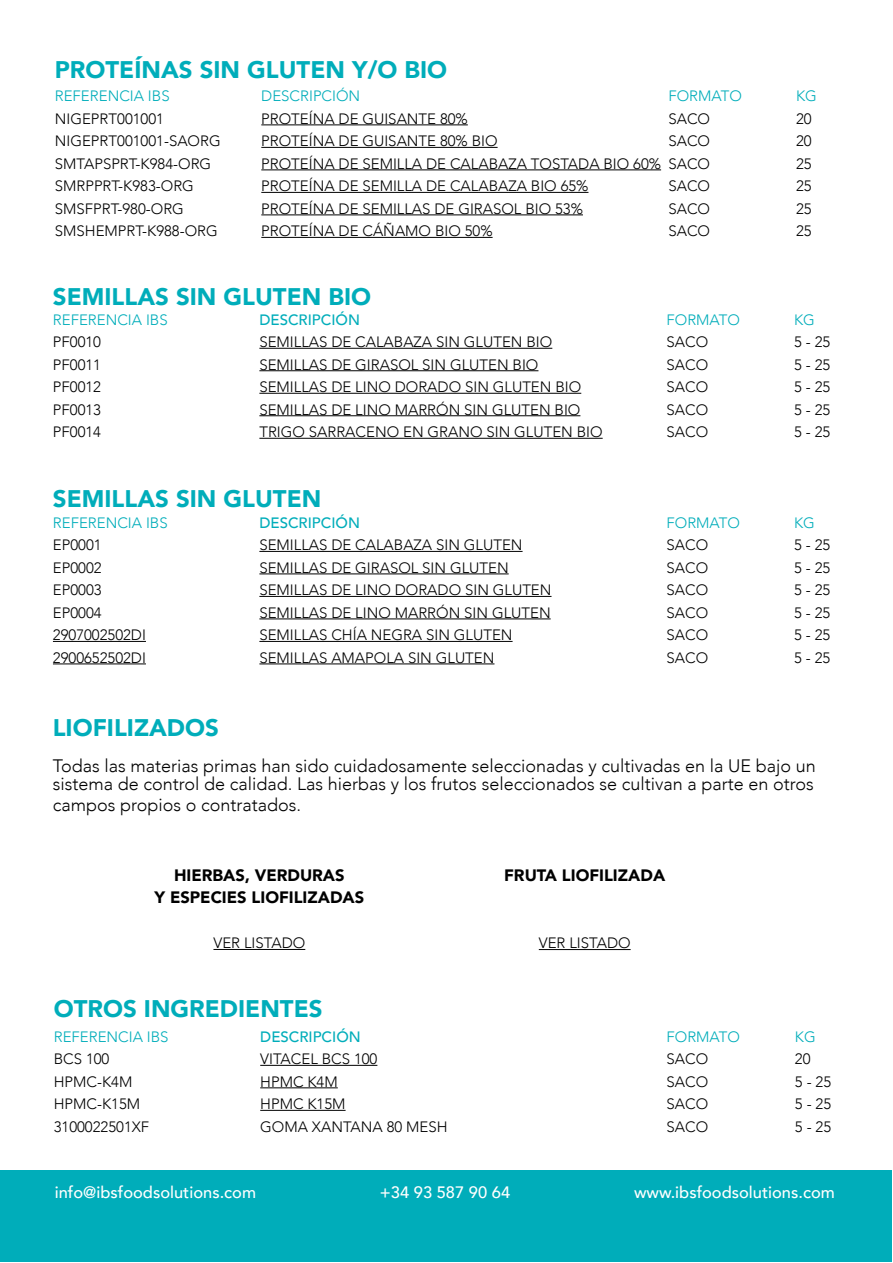
<style>
.page{position:relative;width:893px;height:1263px;background:#fff}
.page>*{position:absolute;margin:0;border:0;box-sizing:border-box;transform-origin:0 0}
.t1{font:900 24px "Avenir";color:#00adba}
.t2{font:300 18px/18px "Avenir";color:#000}
.t3{font:500 16.5px "Avenir";color:#fff}
.t4{font:900 16.5px/22.5px "Avenir";color:#000;text-align:center}
.t5{font:300 15px/22.5px "Avenir";color:#000}
.t6{font:300 15px "Avenir";color:#00adba}
.t7{font:500 15px "Avenir";color:#00adba}
</style>
<div class="page">
<div style="left:0;top:1170px;width:891px;height:92px;background:#00adba"></div>
<hr style="left:259px;top:348px;width:293px;height:1px;background:#000">
<hr style="left:259px;top:370px;width:279px;height:1px;background:#000">
<hr style="left:259px;top:393px;width:322px;height:1px;background:#000">
<hr style="left:259px;top:415px;width:321px;height:1px;background:#000">
<hr style="left:259px;top:438px;width:344px;height:1px;background:#000">
<hr style="left:259px;top:551px;width:264px;height:1px;background:#000">
<hr style="left:259px;top:573px;width:250px;height:1px;background:#000">
<hr style="left:259px;top:596px;width:292px;height:1px;background:#000">
<hr style="left:259px;top:618px;width:292px;height:1px;background:#000">
<hr style="left:259px;top:641px;width:254px;height:1px;background:#000">
<hr style="left:259px;top:663px;width:235px;height:1px;background:#000">
<hr style="left:53px;top:641px;width:93px;height:1px;background:#000">
<hr style="left:53px;top:663px;width:93px;height:1px;background:#000">
<hr style="left:213px;top:949px;width:92px;height:1px;background:#000">
<hr style="left:260px;top:1065px;width:117px;height:1px;background:#000">
<hr style="left:260px;top:1087px;width:78px;height:1px;background:#000">
<hr style="left:260px;top:1110px;width:86px;height:1px;background:#000">
<hr style="left:261px;top:124px;width:207px;height:1px;background:#000">
<hr style="left:261px;top:147px;width:237px;height:1px;background:#000">
<hr style="left:261px;top:169px;width:400px;height:1px;background:#000">
<hr style="left:261px;top:192px;width:327px;height:1px;background:#000">
<hr style="left:261px;top:214px;width:322px;height:1px;background:#000">
<hr style="left:261px;top:237px;width:232px;height:1px;background:#000">
<hr style="left:539px;top:949px;width:92px;height:1px;background:#000">
<h1 class="t1" style="left:55px;top:49px;width:394px">PROTEÍNAS SIN GLUTEN Y/O BIO</h1>
<p class="t6" style="left:261px;top:87px;width:100px">DESCRIPCIÓN</p>
<p class="t5" style="left:261px;top:107px;width:401px">PROTEÍNA DE GUISANTE 80%<br>PROTEÍNA DE GUISANTE 80% BIO<br>PROTEÍNA DE SEMILLA DE CALABAZA TOSTADA BIO 60% PROTEÍNA DE SEMILLA DE CALABAZA BIO 65% PROTEÍNA DE SEMILLAS DE GIRASOL BIO 53%<br>PROTEÍNA DE CÁÑAMO BIO 50%</p>
<p class="t6" style="left:55px;top:87px;width:116px">REFERENCIA IBS</p>
<p class="t5" style="left:55px;top:107px;width:167px">NIGEPRT001001<br>NIGEPRT001001-SAORG<br>SMTAPSPRT-K984-ORG<br>SMRPPRT-K983-ORG<br>SMSFPRT-980-ORG<br>SMSHEMPRT-K988-ORG</p>
<p class="t6" style="left:668px;top:87px;width:75px">FORMATO</p>
<p class="t5" style="left:668px;top:107px;width:43px;text-align:justify">SACO SACO SACO SACO SACO SACO</p>
<h1 class="t1" style="left:53px;top:276px;width:320px">SEMILLAS SIN GLUTEN BIO</h1>
<p class="t7" style="left:259px;top:306px;width:102px">DESCRIPCIÓN</p>
<p class="t5" style="left:259px;top:331px;width:345px">SEMILLAS DE CALABAZA SIN GLUTEN BIO SEMILLAS DE GIRASOL SIN GLUTEN BIO SEMILLAS DE LINO DORADO SIN GLUTEN BIO SEMILLAS DE LINO MARRÓN SIN GLUTEN BIO TRIGO SARRACENO EN GRANO SIN GLUTEN BIO</p>
<p class="t6" style="left:53px;top:311px;width:116px">REFERENCIA IBS</p>
<p class="t5" style="left:53px;top:331px;width:50px;text-align:justify">PF0010<br>PF0011<br>PF0012<br>PF0013<br>PF0014</p>
<h1 class="t1" style="left:53px;top:478px;width:270px">SEMILLAS SIN GLUTEN</h1>
<p class="t7" style="left:259px;top:510px;width:102px">DESCRIPCIÓN</p>
<p class="t5" style="left:259px;top:534px;width:294px">SEMILLAS DE CALABAZA SIN GLUTEN<br>SEMILLAS DE GIRASOL SIN GLUTEN<br>SEMILLAS DE LINO DORADO SIN GLUTEN<br>SEMILLAS DE LINO MARRÓN SIN GLUTEN<br>SEMILLAS CHÍA NEGRA SIN GLUTEN<br>SEMILLAS AMAPOLA SIN GLUTEN</p>
<p class="t6" style="left:53px;top:514px;width:116px">REFERENCIA IBS</p>
<p class="t5" style="left:53px;top:534px;width:95px">EP0001<br>EP0002<br>EP0003<br>EP0004<br>2907002502DI<br>2900652502DI</p>
<p class="t6" style="left:667px;top:311px;width:75px">FORMATO</p>
<p class="t5" style="left:667px;top:331px;width:43px;text-align:justify">SACO SACO SACO SACO SACO</p>
<p class="t6" style="left:666px;top:514px;width:75px">FORMATO</p>
<p class="t5" style="left:666px;top:534px;width:43px;text-align:justify">SACO SACO SACO SACO SACO SACO</p>
<p class="t6" style="left:796px;top:87px;width:22px">KG</p>
<p class="t5" style="left:796px;top:107px;width:17px;text-align:justify">20<br>20<br>25<br>25<br>25<br>25</p>
<p class="t6" style="left:794px;top:311px;width:22px">KG</p>
<p class="t5" style="left:794px;top:331px;width:38px;text-align:justify">5 - 25<br>5 - 25<br>5 - 25<br>5 - 25<br>5 - 25</p>
<p class="t6" style="left:794px;top:514px;width:22px">KG</p>
<p class="t5" style="left:794px;top:534px;width:38px;text-align:justify">5 - 25<br>5 - 25<br>5 - 25<br>5 - 25<br>5 - 25<br>5 - 25</p>
<h1 class="t1" style="left:53px;top:707px;width:168px">LIOFILIZADOS</h1>
<p class="t2" style="left:53px;top:757px;width:765px">Todas las materias primas han sido cuidadosamente seleccionadas y cultivadas en la UE bajo un sistema de control de calidad. Las hierbas y los frutos seleccionados se cultivan a parte en otros</p>
<p class="t2" style="left:53px;top:796px;width:250px">campos propios o contratados.</p>
<p class="t4" style="left:154px;top:863px;width:211px">HIERBAS, VERDURAS<br>Y ESPECIES LIOFILIZADAS</p>
<p class="t5" style="left:213px;top:932px;width:93px">VER LISTADO</p>
<h1 class="t1" style="left:54px;top:988px;width:270px">OTROS INGREDIENTES</h1>
<p class="t7" style="left:260px;top:1023px;width:102px">DESCRIPCIÓN</p>
<p class="t5" style="left:260px;top:1048px;width:189px">VITACEL BCS 100<br>HPMC K4M<br>HPMC K15M<br>GOMA XANTANA 80 MESH</p>
<p class="t6" style="left:54px;top:1028px;width:116px">REFERENCIA IBS</p>
<p class="t5" style="left:54px;top:1048px;width:97px">BCS 100<br>HPMC-K4M<br>HPMC-K15M<br>3100022501XF</p>
<p class="t4" style="left:504px;top:863px;width:163px">FRUTA LIOFILIZADA</p>
<p class="t5" style="left:539px;top:932px;width:93px">VER LISTADO</p>
<p class="t6" style="left:666px;top:1028px;width:75px">FORMATO</p>
<p class="t5" style="left:666px;top:1048px;width:43px;text-align:justify">SACO SACO SACO SACO</p>
<p class="t6" style="left:795px;top:1028px;width:22px">KG</p>
<p class="t5" style="left:795px;top:1048px;width:38px">20<br>5 - 25<br>5 - 25<br>5 - 25</p>
<p class="t3" style="left:55px;top:1178px;width:203px">info@ibsfoodsolutions.com</p>
<p class="t3" style="left:380px;top:1178px;width:132px">+34 93 587 90 64</p>
<p class="t3" style="left:634px;top:1178px;width:202px">www.ibsfoodsolutions.com</p>
</div>
